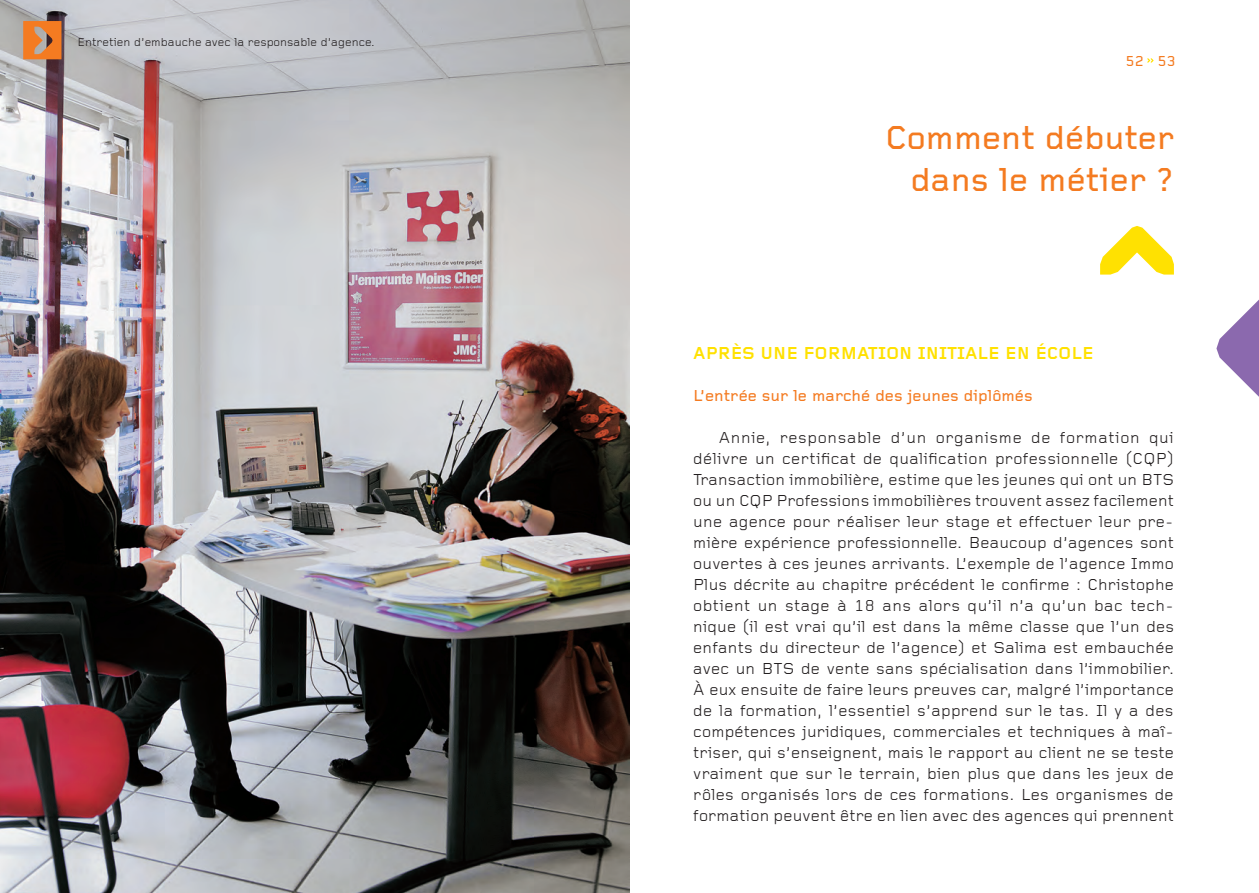
<style>
.page{position:relative;width:1259px;height:893px;background:#fff}
.page>*{position:absolute;margin:0;border:0;box-sizing:border-box;transform-origin:0 0}
.t1{font:500 34.5px/42px "Foundry Gridnik";color:#f47b21;text-align:right}
.t2{font:700 18px "Foundry Gridnik";color:#ffe101}
.t3{font:16.5px/21px "Foundry Gridnik";letter-spacing:.01em;color:#231f20;text-align:justify}
.t4{font:500 16.5px "Foundry Gridnik";color:#f47b21}
.t5{font:500 15px "Foundry Gridnik";color:#f47b21}
.t6{font:12px "Foundry Gridnik";color:#231f20}
</style>
<div class="page">
<svg style="left:1147px;top:58px;width:6px;height:5px"></svg>
<img style="left:0;top:0;width:629px;height:893px">
<svg style="left:1100px;top:226px;width:74px;height:49px"></svg>
<svg style="left:23px;top:21px;width:38px;height:38px"></svg>
<svg style="left:1216px;top:300px;width:43px;height:97px"></svg>
<p class="t6" style="left:78px;top:35px;width:299px">Entretien d’embauche avec la responsable d’agence.</p>
<p class="t5" style="left:1125px;top:52px;width:20px">52</p>
<p class="t5" style="left:1157px;top:52px;width:20px">53</p>
<h1 class="t1" style="left:885px;top:118px;width:291px">Comment débuter dans le métier ?</h1>
<p class="t2" style="left:693px;top:343px;width:402px">APRÈS UNE FORMATION INITIALE EN ÉCOLE</p>
<p class="t4" style="left:693px;top:386px;width:341px">L’entrée sur le marché des jeunes diplômés</p>
<p class="t3" style="left:693px;top:427px;width:482px;text-indent:26px">Annie, responsable d’un organisme de formation qui délivre un certificat de qualification professionnelle (CQP)<br>Transaction immobilière, estime que les jeunes qui ont un BTS ou un CQP Professions immobilières trouvent assez facilement une agence pour réaliser leur stage et effectuer leur pre&shy;mière expérience professionnelle. Beaucoup d’agences sont ouvertes à ces jeunes arrivants. L’exemple de l’agence Immo Plus décrite au chapitre précédent le confirme : Christophe obtient un stage à 18 ans alors qu’il n’a qu’un bac tech&shy;nique (il est vrai qu’il est dans la même classe que l’un des enfants du directeur de l’agence) et Salima est embauchée avec un BTS de vente sans spécialisation dans l’immobilier.<br>À eux ensuite de faire leurs preuves car, malgré l’importance de la formation, l’essentiel s’apprend sur le tas. Il y a des compétences juridiques, commerciales et techniques à maî&shy;triser, qui s’enseignent, mais le rapport au client ne se teste vraiment que sur le terrain, bien plus que dans les jeux de rôles organisés lors de ces formations. Les organismes de formation peuvent être en lien avec des agences qui prennent</p>
</div>
